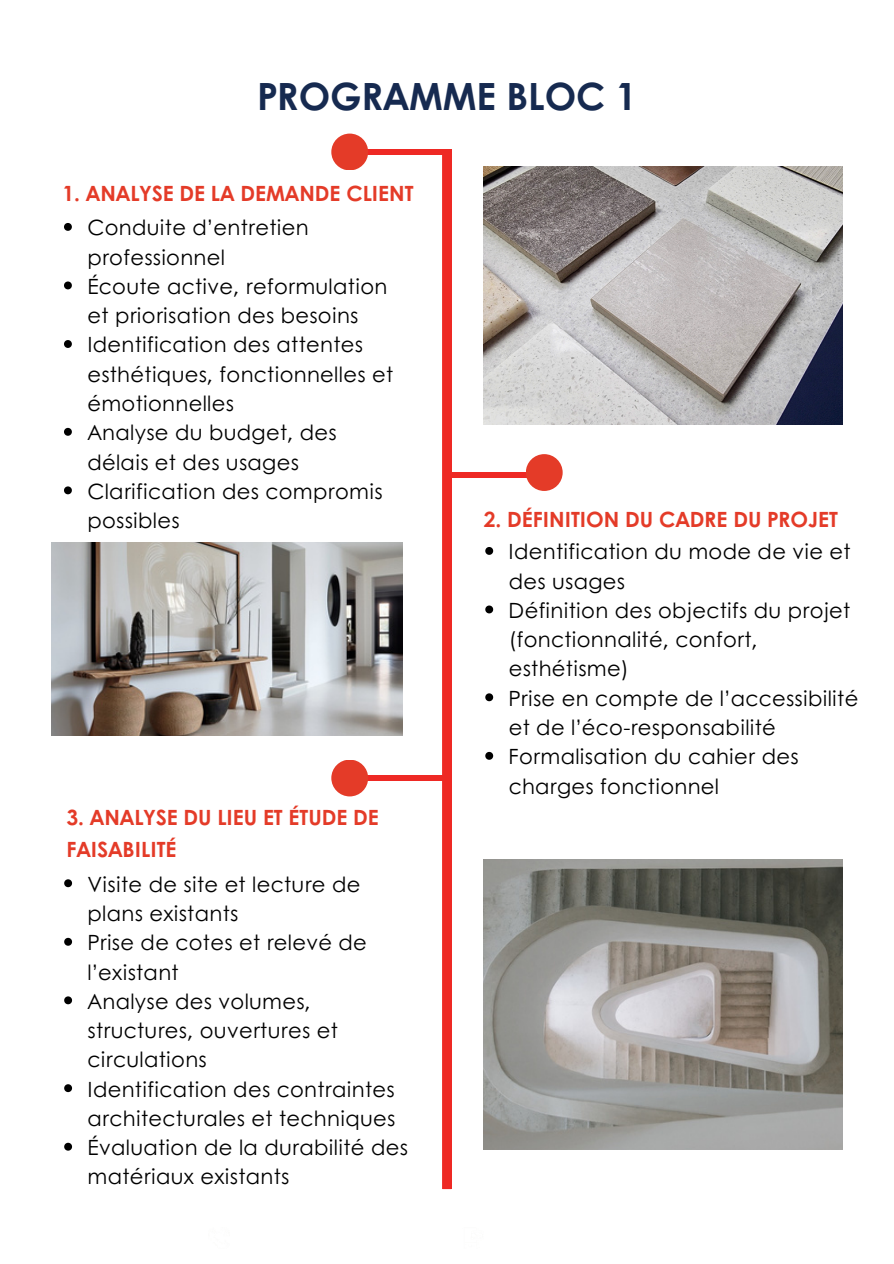
<style>
.page{position:relative;width:894px;height:1264px;background:#fff}
.page>*{position:absolute;margin:0;border:0;box-sizing:border-box;transform-origin:0 0}
.t1{font:700 37.5px "Century Gothic";color:#162a50}
.t2{font:21px/29.2px "Century Gothic";letter-spacing:.015em;color:#000}
.t3{font:700 21px/32.7px "Century Gothic";color:#e43b28}
</style>
<div class="page">
<div style="left:354px;top:149px;width:97px;height:6px;background:#ee2924"></div>
<div style="left:447px;top:472px;width:97px;height:6px;background:#ee2924"></div>
<div style="left:349px;top:775px;width:98px;height:6px;background:#ee2924"></div>
<div style="left:331px;top:134px;width:37px;height:36px;background:#e43b28;border-radius:18px"></div>
<div style="left:525px;top:454px;width:37px;height:37px;background:#e43b28;border-radius:18px"></div>
<div style="left:331px;top:759px;width:37px;height:37px;background:#e43b28;border-radius:18px"></div>
<img style="left:483px;top:167px;width:358px;height:258px">
<img style="left:52px;top:543px;width:350px;height:193px">
<img style="left:483px;top:859px;width:358px;height:290px">
<svg style="left:64px;top:223px;width:8px;height:8px"></svg>
<svg style="left:64px;top:281px;width:8px;height:8px"></svg>
<svg style="left:64px;top:340px;width:8px;height:8px"></svg>
<svg style="left:64px;top:428px;width:8px;height:8px"></svg>
<svg style="left:64px;top:486px;width:8px;height:8px"></svg>
<svg style="left:485px;top:547px;width:8px;height:8px"></svg>
<svg style="left:485px;top:605px;width:8px;height:8px"></svg>
<svg style="left:485px;top:693px;width:8px;height:8px"></svg>
<svg style="left:485px;top:752px;width:8px;height:7px"></svg>
<svg style="left:64px;top:879px;width:8px;height:8px"></svg>
<svg style="left:64px;top:937px;width:8px;height:8px"></svg>
<svg style="left:64px;top:996px;width:8px;height:8px"></svg>
<svg style="left:64px;top:1084px;width:8px;height:8px"></svg>
<svg style="left:64px;top:1142px;width:8px;height:8px"></svg>
<svg style="left:442px;top:155px;width:9px;height:1034px;background:#ee2a25"></svg>
<h1 class="t1" style="left:257px;top:68px;width:381px">PROGRAMME BLOC 1</h1>
<p class="t3" style="left:62px;top:176px;width:352px">1. ANALYSE DE LA DEMANDE CLIENT</p>
<p class="t2" style="left:87px;top:212px;width:307px">Conduite d’entretien professionnel<br>Écoute active, reformulation et priorisation des besoins<br>Identification des attentes esthétiques, fonctionnelles et émotionnelles<br>Analyse du budget, des délais et des usages<br>Clarification des compromis possibles</p>
<p class="t3" style="left:66px;top:799px;width:314px">3. ANALYSE DU LIEU ET ÉTUDE DE<br>FAISABILITÉ</p>
<p class="t2" style="left:87px;top:868px;width:322px">Visite de site et lecture de plans existants<br>Prise de cotes et relevé de l’existant<br>Analyse des volumes, structures, ouvertures et circulations<br>Identification des contraintes architecturales et techniques<br>Évaluation de la durabilité des matériaux existants</p>
<p class="t3" style="left:483px;top:502px;width:355px">2. DÉFINITION DU CADRE DU PROJET</p>
<p class="t2" style="left:508px;top:536px;width:351px">Identification du mode de vie et des usages<br>Définition des objectifs du projet (fonctionnalité, confort, esthétisme)<br>Prise en compte de l’accessibilité et de l’éco-responsabilité<br>Formalisation du cahier des charges fonctionnel</p>
</div>
